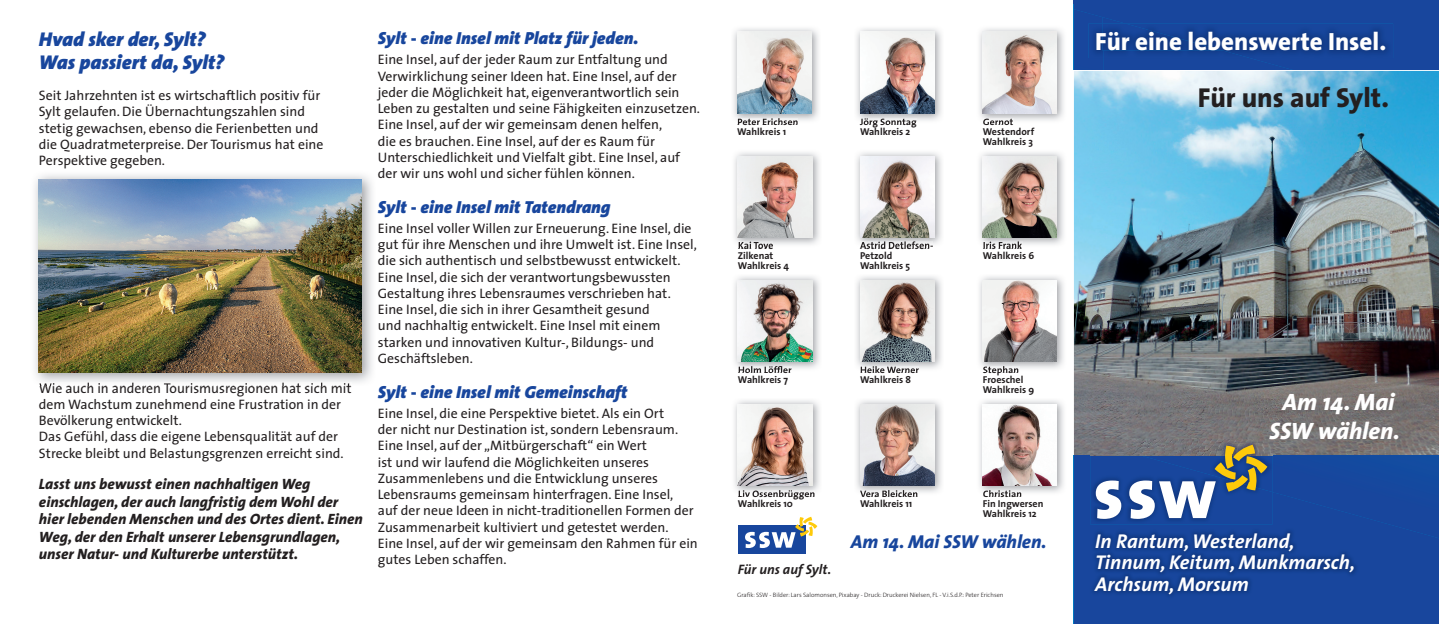
<style>
.page{position:relative;width:1439px;height:624px;background:#fff}
.page>*{position:absolute;margin:0;border:0;box-sizing:border-box;transform-origin:0 0}
.t1{font:800 27.5px "The Sans";color:#231f20}
.t2{font:800 25px "The Sans";color:#fff}
.t3{font:italic 800 23.75px/28.8px "The Sans";color:#fff;text-align:center}
.t4{font:italic 700 20px/21.2px "The Sans";color:#fff}
.t5{font:italic 900 20px/22.5px "The Sans";color:#18469d}
.t6{font:italic 800 18.75px "The Sans";color:#18469d}
.t7{font:italic 900 17.5px "The Sans";color:#18469d}
.t8{font:italic 800 15px/17.5px "The Sans";color:#231f20}
.t9{font:13.75px/16.2px "The Sans";color:#231f20}
.t10{font:italic 700 13.75px "The Sans";color:#231f20}
.t11{font:700 10px/10px "The Sans";color:#231f20}
.t12{font:300 6.25px "The Sans";color:#231f20}
</style>
<div class="page">
<hr style="left:1074px;top:0;width:365px;height:4px;background:#18469d">
<div style="left:1074px;top:4px;width:365px;height:67px;background:#18469d"></div>
<div style="left:1074px;top:455px;width:365px;height:169px;background:#18469d"></div>
<div style="left:1274px;top:455px;width:165px;height:83px;background:#18469d"></div>
<img style="left:1103px;top:58px;width:172px;height:434px">
<img style="left:1074px;top:9px;width:29px;height:62px">
<img style="left:1274px;top:65px;width:108px;height:6px">
<img style="left:1102px;top:17px;width:23px;height:6px">
<img style="left:1074px;top:71px;width:365px;height:384px">
<img style="left:1089px;top:528px;width:270px;height:71px">
<img style="left:1222px;top:23px;width:171px;height:35px">
<img style="left:1103px;top:50px;width:146px;height:8px">
<img style="left:1088px;top:23px;width:15px;height:35px">
<img style="left:1102px;top:23px;width:120px;height:27px">
<img style="left:1090px;top:439px;width:182px;height:85px">
<img style="left:1267px;top:455px;width:5px;height:37px">
<svg style="left:1095px;top:480px;width:26px;height:39px"></svg>
<svg style="left:1129px;top:444px;width:138px;height:75px"></svg>
<img style="left:35px;top:174px;width:337px;height:209px">
<img style="left:39px;top:382px;width:313px;height:4px">
<img style="left:39px;top:179px;width:323px;height:193px">
<img style="left:733px;top:28px;width:86px;height:95px">
<img style="left:738px;top:118px;width:59px;height:5px">
<img style="left:737px;top:32px;width:74px;height:81px">
<img style="left:734px;top:152px;width:86px;height:93px">
<img style="left:738px;top:241px;width:35px;height:6px">
<img style="left:738px;top:156px;width:74px;height:81px">
<img style="left:734px;top:276px;width:86px;height:94px">
<img style="left:738px;top:366px;width:53px;height:5px">
<img style="left:738px;top:280px;width:74px;height:81px">
<img style="left:734px;top:400px;width:86px;height:95px">
<img style="left:738px;top:490px;width:76px;height:5px">
<img style="left:738px;top:404px;width:74px;height:81px">
<img style="left:856px;top:400px;width:86px;height:95px">
<img style="left:860px;top:490px;width:57px;height:5px">
<img style="left:860px;top:404px;width:74px;height:81px">
<img style="left:979px;top:400px;width:85px;height:93px">
<img style="left:983px;top:490px;width:39px;height:5px">
<img style="left:983px;top:404px;width:74px;height:81px">
<img style="left:856px;top:28px;width:86px;height:94px">
<img style="left:860px;top:118px;width:56px;height:5px">
<img style="left:860px;top:32px;width:74px;height:81px">
<img style="left:979px;top:28px;width:85px;height:93px">
<img style="left:983px;top:119px;width:30px;height:4px">
<img style="left:983px;top:32px;width:74px;height:81px">
<img style="left:856px;top:152px;width:86px;height:92px">
<img style="left:860px;top:241px;width:73px;height:6px">
<img style="left:860px;top:156px;width:74px;height:81px">
<img style="left:979px;top:152px;width:85px;height:93px">
<img style="left:983px;top:241px;width:39px;height:6px">
<img style="left:983px;top:156px;width:74px;height:81px">
<img style="left:856px;top:276px;width:86px;height:93px">
<img style="left:860px;top:366px;width:59px;height:5px">
<img style="left:860px;top:280px;width:74px;height:81px">
<img style="left:979px;top:276px;width:85px;height:93px">
<img style="left:983px;top:366px;width:36px;height:5px">
<img style="left:983px;top:280px;width:74px;height:81px">
<div style="left:738px;top:525px;width:67px;height:28px;background:#18469d"></div>
<svg style="left:745px;top:516px;width:72px;height:32px"></svg>
<h3 class="t5" style="left:39px;top:28px;width:187px">Hvad sker der, Sylt?<br>Was passiert da, Sylt?</h3>
<p class="t9" style="left:39px;top:87px;width:286px">Seit Jahrzehnten ist es wirtschaftlich positiv für Sylt gelaufen. Die Übernachtungszahlen sind stetig gewachsen, ebenso die Ferienbetten und die Quadratmeterpreise. Der Tourismus hat eine Perspektive gegeben.</p>
<p class="t9" style="left:39px;top:379px;width:314px">Wie auch in anderen Tourismusregionen hat sich mit dem Wachstum zunehmend eine Frustration in der Bevölkerung entwickelt.<br>Das Gefühl, dass die eigene Lebensqualität auf der Strecke bleibt und Belastungsgrenzen erreicht sind.</p>
<p class="t8" style="left:39px;top:475px;width:325px">Lasst uns bewusst einen nachhaltigen Weg einschlagen, der auch langfristig dem Wohl der hier lebenden Menschen und des Ortes dient. Einen Weg, der den Erhalt unserer Lebensgrundlagen, unser Natur- und Kulturerbe unterstützt.</p>
<p class="t7" style="left:378px;top:24px;width:262px">Sylt - eine Insel mit Platz für jeden.</p>
<p class="t9" style="left:378px;top:51px;width:324px">Eine Insel, auf der jeder Raum zur Entfaltung und Verwirklichung seiner Ideen hat. Eine Insel, auf der jeder die Möglichkeit hat, eigenverantwortlich sein Leben zu gestalten und seine Fähigkeiten einzusetzen.<br>Eine Insel, auf der wir gemeinsam denen helfen,<br>die es brauchen. Eine Insel, auf der es Raum für Unterschiedlichkeit und Vielfalt gibt. Eine Insel, auf der wir uns wohl und sicher fühlen können.</p>
<p class="t7" style="left:378px;top:192px;width:234px">Sylt - eine Insel mit Tatendrang</p>
<p class="t9" style="left:378px;top:220px;width:321px">Eine Insel voller Willen zur Erneuerung. Eine Insel, die gut für ihre Menschen und ihre Umwelt ist. Eine Insel, die sich authentisch und selbstbewusst entwickelt.<br>Eine Insel, die sich der verantwortungsbewussten Gestaltung ihres Lebensraumes verschrieben hat.<br>Eine Insel, die sich in ihrer Gesamtheit gesund<br>und nachhaltig entwickelt. Eine Insel mit einem starken und innovativen Kultur-, Bildungs- und Geschäftsleben.</p>
<p class="t7" style="left:378px;top:377px;width:251px">Sylt - eine Insel mit Gemeinschaft</p>
<p class="t9" style="left:378px;top:404px;width:321px">Eine Insel, die eine Perspektive bietet. Als ein Ort<br>der nicht nur Destination ist, sondern Lebensraum.<br>Eine Insel, auf der „Mitbürgerschaft“ ein Wert<br>ist und wir laufend die Möglichkeiten unseres Zusammenlebens und die Entwicklung unseres Lebensraums gemeinsam hinterfragen. Eine Insel,<br>auf der neue Ideen in nicht-traditionellen Formen der Zusammenarbeit kultiviert und getestet werden.<br>Eine Insel, auf der wir gemeinsam den Rahmen für ein gutes Leben schaffen.</p>
<p class="t11" style="left:737px;top:117px;width:63px">Peter Erichsen<br>Wahlkreis 1</p>
<p class="t11" style="left:860px;top:117px;width:58px">Jörg Sonntag<br>Wahlkreis 2</p>
<p class="t11" style="left:983px;top:117px;width:53px">Gernot<br>Westendorf<br>Wahlkreis 3</p>
<p class="t11" style="left:738px;top:240px;width:53px">Kai Tove<br>Zilkenat<br>Wahlkreis 4</p>
<p class="t11" style="left:860px;top:240px;width:75px">Astrid Detlefsen-<br>Petzold<br>Wahlkreis 5</p>
<p class="t11" style="left:983px;top:240px;width:53px">Iris Frank<br>Wahlkreis 6</p>
<p class="t11" style="left:738px;top:365px;width:55px">Holm Löffler<br>Wahlkreis 7</p>
<p class="t11" style="left:860px;top:365px;width:60px">Heike Werner<br>Wahlkreis 8</p>
<p class="t11" style="left:983px;top:365px;width:53px">Stephan<br>Froeschel<br>Wahlkreis 9</p>
<p class="t11" style="left:738px;top:488px;width:79px">Liv Ossenbrüggen<br>Wahlkreis 10</p>
<p class="t11" style="left:860px;top:488px;width:60px">Vera Bleicken<br>Wahlkreis 11</p>
<p class="t11" style="left:983px;top:488px;width:62px">Christian<br>Fin Ingwersen<br>Wahlkreis 12</p>
<p class="t10" style="left:737px;top:557px;width:95px">Für uns auf Sylt.</p>
<h3 class="t6" style="left:851px;top:525px;width:197px">Am 14. Mai SSW wählen.</h3>
<p class="t12" style="left:737px;top:590px;width:268px">Grafik: SSW - Bilder: Lars Salomonsen, Pixabay - Druck: Druckerei Nielsen, FL - V.i.S.d.P.: Peter Erichsen</p>
<h2 class="t2" style="left:1095px;top:20px;width:293px">Für eine lebenswerte Insel.</h2>
<h1 class="t1" style="left:1197px;top:75px;width:193px">Für uns auf Sylt.</h1>
<h3 class="t3" style="left:1269px;top:387px;width:132px">Am 14. Mai<br>SSW wählen.</h3>
<h3 class="t4" style="left:1095px;top:530px;width:261px">In Rantum, Westerland,<br>Tinnum, Keitum, Munkmarsch,<br>Archsum, Morsum</h3>
</div>
